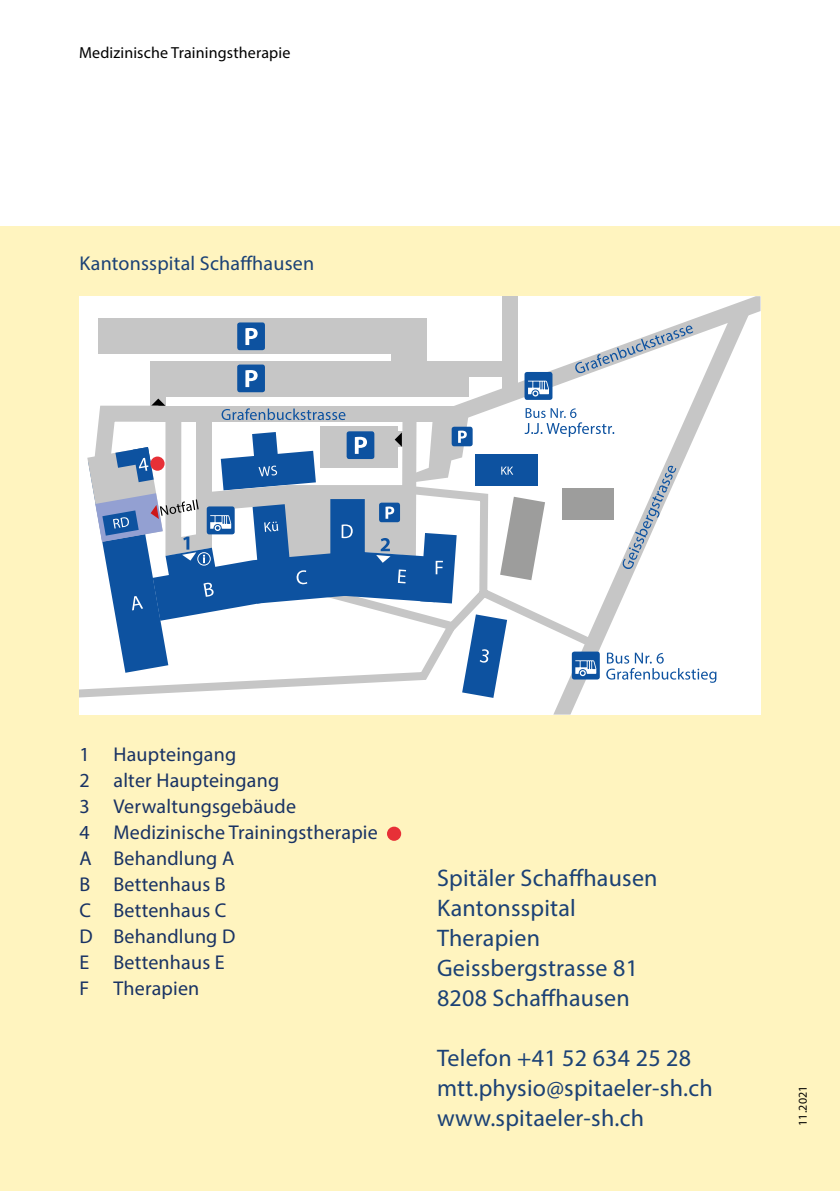
<style>
.page{position:relative;width:840px;height:1191px;background:#fff}
.page>*{position:absolute;margin:0;border:0;box-sizing:border-box;transform-origin:0 0}
.t1{font:24px/30px "Myriad Pro";letter-spacing:.01em;color:#1b4175}
.t2{font:20px/26px "Myriad Pro";letter-spacing:.01em;color:#183264}
.t3{font:20px "Myriad Pro";letter-spacing:.01em;color:#1a4175}
.t4{font:16px "Myriad Pro";letter-spacing:.01em;color:#000}
.t5{font:12px "Myriad Pro";letter-spacing:.01em;color:#000}
</style>
<div class="page">
<div style="left:0;top:227px;width:839px;height:964px;background:#fff4bf"></div>
<div style="left:79px;top:296px;width:681px;height:418px;background:#fff"></div>
<svg style="left:85px;top:296px;width:675px;height:402px"></svg>
<div style="left:387px;top:826px;width:14px;height:15px;background:#e73037;border-radius:50%"></div>
<div style="left:150px;top:456px;width:14px;height:15px;background:#e73037;border-radius:50%"></div>
<p class="t4" style="left:79px;top:43px;width:213px">Medizinische Trainingstherapie</p>
<p class="t3" style="left:79px;top:251px;width:236px">Kantonsspital Schaffhausen</p>
<p class="t2" style="left:79px;top:740px;width:300px">1 Haupteingang<br>2 alter Haupteingang<br>3 Verwaltungsgebäude<br>4 Medizinische Trainingstherapie<br>A Behandlung A<br>B Bettenhaus B<br>C Bettenhaus C<br>D Behandlung D<br>E Bettenhaus E<br>F Therapien</p>
<p class="t1" style="left:437px;top:862px;width:222px">Spitäler Schaffhausen<br>Kantonsspital<br>Therapien<br>Geissbergstrasse 81<br>8208 Schaffhausen</p>
<p class="t1" style="left:437px;top:1042px;width:277px">Telefon +41 52 634 25 28 mtt.physio@spitaeler-sh.ch www.spitaeler-sh.ch</p>
<p class="t5" style="left:795px;top:1125px;width:42px;rotate:-90deg">11.2021</p>
</div>
